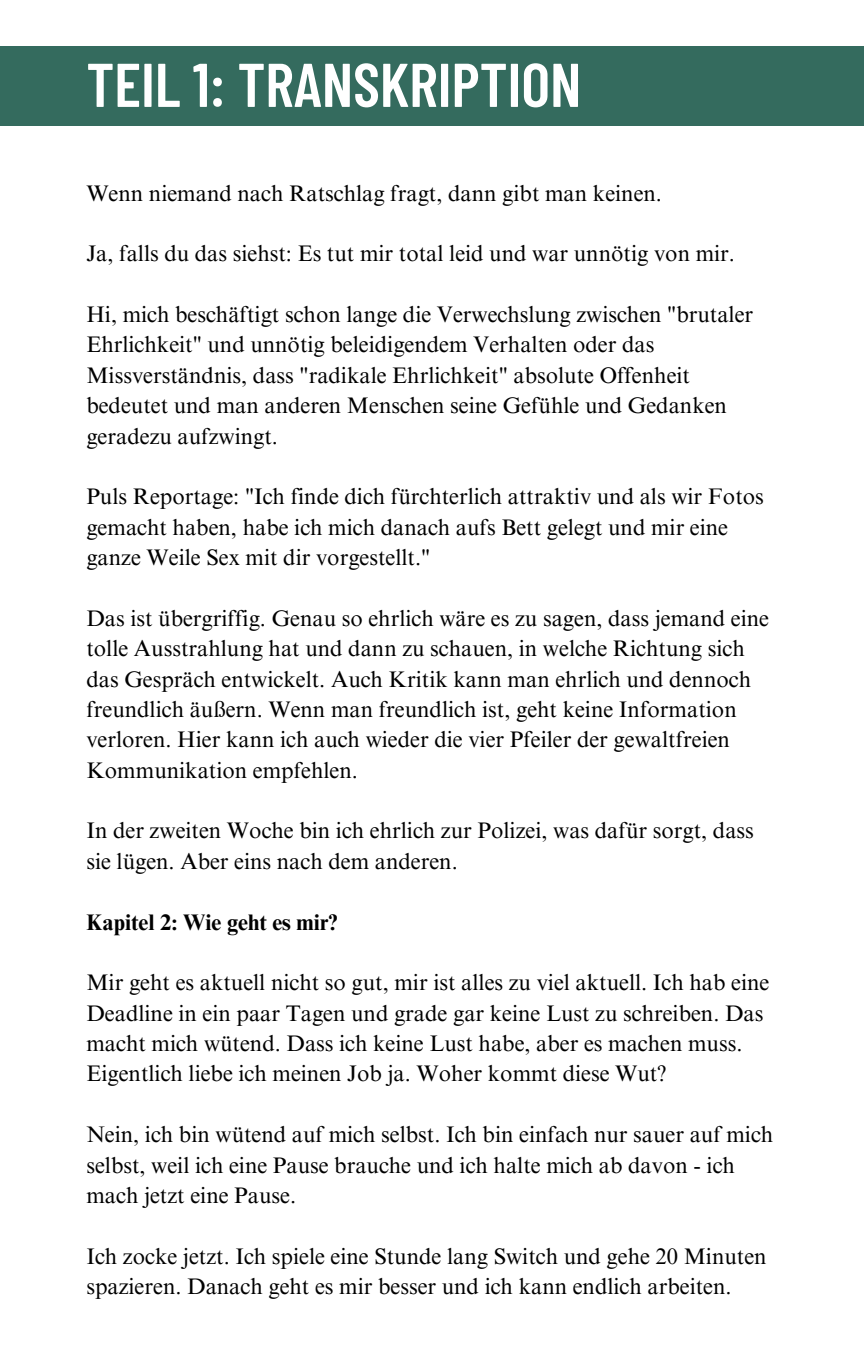
<style>
.page{position:relative;width:864px;height:1350px;background:#fff}
.page>*{position:absolute;margin:0;border:0;box-sizing:border-box;transform-origin:0 0}
.t1{font:600 61.65px "Barlow Condensed";color:#fff}
.t2{font:22.5px/30.4px "Times NRMT Pro";color:#000}
.t3{font:700 22.5px "Times NRMT Pro";color:#000}
</style>
<div class="page">
<div style="left:0;top:47px;width:864px;height:79px;background:#346b5e"></div>
<h1 class="t1" style="left:86px;top:45px;width:496px">TEIL 1: TRANSKRIPTION</h1>
<p class="t2" style="left:86px;top:180px;width:577px">Wenn niemand nach Ratschlag fragt, dann gibt man keinen.</p>
<p class="t2" style="left:86px;top:241px;width:650px">Ja, falls du das siehst: Es tut mir total leid und war unnötig von mir.</p>
<p class="t2" style="left:86px;top:302px;width:668px">Hi, mich beschäftigt schon lange die Verwechslung zwischen "brutaler Ehrlichkeit" und unnötig beleidigendem Verhalten oder das Missverständnis, dass "radikale Ehrlichkeit" absolute Offenheit bedeutet und man anderen Menschen seine Gefühle und Gedanken geradezu aufzwingt.</p>
<p class="t2" style="left:86px;top:484px;width:679px">Puls Reportage: "Ich finde dich fürchterlich attraktiv und als wir Fotos gemacht haben, habe ich mich danach aufs Bett gelegt und mir eine ganze Weile Sex mit dir vorgestellt."</p>
<p class="t2" style="left:86px;top:606px;width:684px">Das ist übergriffig. Genau so ehrlich wäre es zu sagen, dass jemand eine tolle Ausstrahlung hat und dann zu schauen, in welche Richtung sich das Gespräch entwickelt. Auch Kritik kann man ehrlich und dennoch freundlich äußern. Wenn man freundlich ist, geht keine Information verloren. Hier kann ich auch wieder die vier Pfeiler der gewaltfreien Kommunikation empfehlen.</p>
<p class="t2" style="left:86px;top:818px;width:669px">In der zweiten Woche bin ich ehrlich zur Polizei, was dafür sorgt, dass sie lügen. Aber eins nach dem anderen.</p>
<h2 class="t3" style="left:86px;top:913px;width:252px">Kapitel 2: Wie geht es mir?</h2>
<p class="t2" style="left:86px;top:970px;width:684px">Mir geht es aktuell nicht so gut, mir ist alles zu viel aktuell. Ich hab eine Deadline in ein paar Tagen und grade gar keine Lust zu schreiben. Das macht mich wütend. Dass ich keine Lust habe, aber es machen muss.<br>Eigentlich liebe ich meinen Job ja. Woher kommt diese Wut?</p>
<p class="t2" style="left:86px;top:1122px;width:688px">Nein, ich bin wütend auf mich selbst. Ich bin einfach nur sauer auf mich selbst, weil ich eine Pause brauche und ich halte mich ab davon - ich mach jetzt eine Pause.</p>
<p class="t2" style="left:86px;top:1244px;width:682px">Ich zocke jetzt. Ich spiele eine Stunde lang Switch und gehe 20 Minuten spazieren. Danach geht es mir besser und ich kann endlich arbeiten.</p>
</div>
